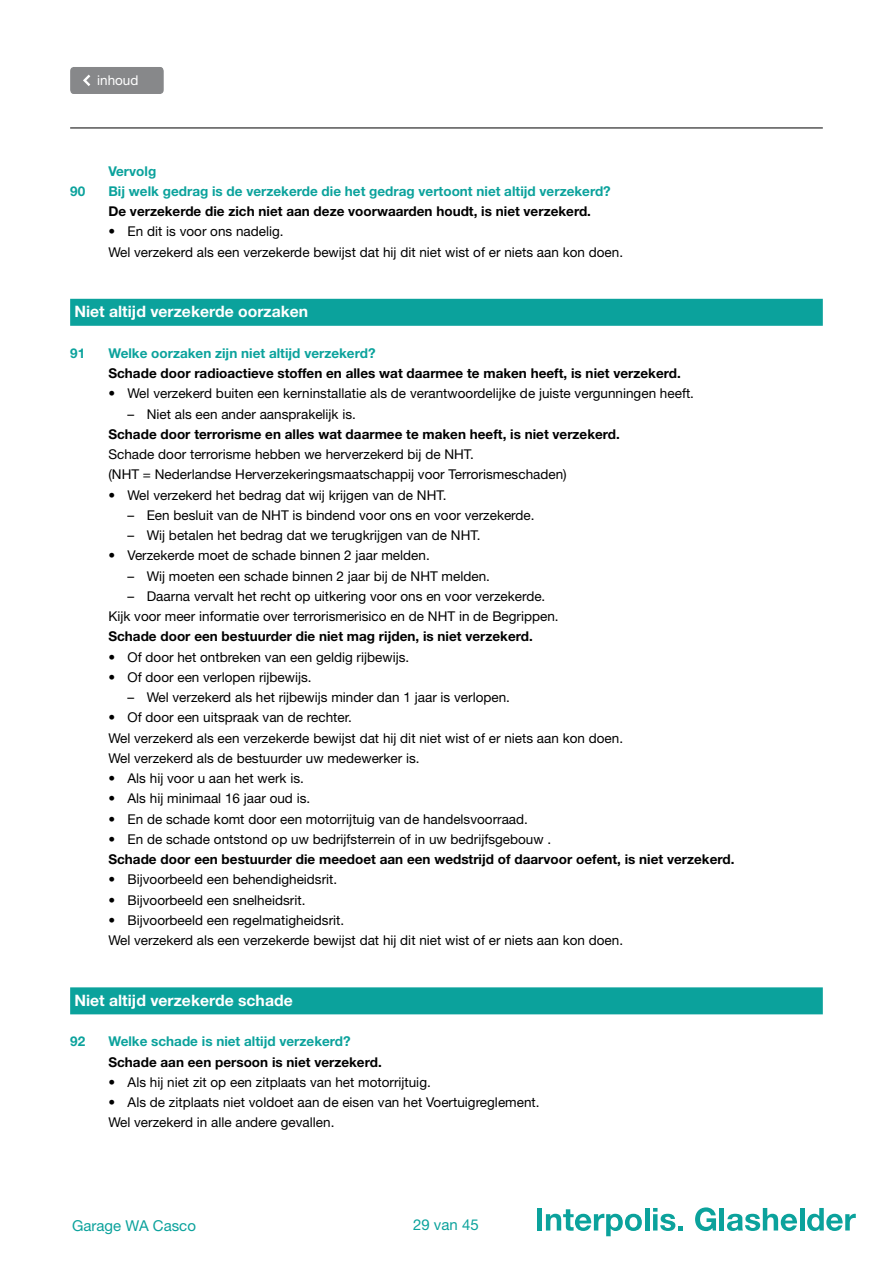
<style>
.page{position:relative;width:893px;height:1263px;background:#fff}
.page>*{position:absolute;margin:0;border:0;box-sizing:border-box;transform-origin:0 0}
.t1{font:700 15.75px "Helvetica Neue LT Std";color:#fff}
.t2{font:15px "Helvetica Neue LT Std";color:#0ba29c}
.t3{font:13.5px/20.2px "Helvetica Neue LT Std";color:#000}
.t4{font:700 13.5px "Helvetica Neue LT Std";color:#000}
.t5{font:700 13.5px "Helvetica Neue LT Std";color:#0ba29c}
.t6{font:13.5px "Helvetica Neue LT Std";color:#fff}
</style>
<div class="page">
<hr style="left:70px;top:128px;width:753px;height:1px;background:#000">
<div style="left:537px;top:1208px;width:5px;height:22px;background:#0ba29c"></div>
<svg style="left:546px;top:1209px;width:96px;height:27px"></svg>
<hr style="left:645px;top:1208px;width:4px;height:22px;background:#0ba29c">
<svg style="left:653px;top:1208px;width:30px;height:23px"></svg>
<svg style="left:695px;top:1207px;width:21px;height:24px"></svg>
<hr style="left:720px;top:1208px;width:4px;height:22px;background:#0ba29c">
<svg style="left:727px;top:1208px;width:70px;height:23px"></svg>
<hr style="left:800px;top:1208px;width:4px;height:22px;background:#0ba29c">
<svg style="left:807px;top:1208px;width:49px;height:23px"></svg>
<div style="left:70px;top:67px;width:94px;height:27px;background:#87888a"></div>
<div style="left:70px;top:299px;width:753px;height:27px;background:#0ba29c"></div>
<div style="left:70px;top:987px;width:753px;height:27px;background:#0ba29c"></div>
<p class="t6" style="left:97px;top:72px;width:43px">inhoud</p>
<p class="t5" style="left:108px;top:162px;width:49px">Vervolg</p>
<p class="t5" style="left:70px;top:183px;width:17px">90</p>
<p class="t5" style="left:108px;top:183px;width:504px">Bij welk gedrag is de verzekerde die het gedrag vertoont niet altijd verzekerd?</p>
<p class="t4" style="left:108px;top:203px;width:484px">De verzekerde die zich niet aan deze voorwaarden houdt, is niet verzekerd.</p>
<p class="t3" style="left:108px;top:221px;width:516px">• En dit is voor ons nadelig.<br>Wel verzekerd als een verzekerde bewijst dat hij dit niet wist of er niets aan kon doen.</p>
<p class="t1" style="left:74px;top:302px;width:235px">Niet altijd verzekerde oorzaken</p>
<p class="t5" style="left:70px;top:345px;width:17px">91</p>
<p class="t5" style="left:108px;top:345px;width:269px">Welke oorzaken zijn niet altijd verzekerd?</p>
<p class="t4" style="left:108px;top:365px;width:574px">Schade door radioactieve stoffen en alles wat daarmee te maken heeft, is niet verzekerd.</p>
<p class="t3" style="left:108px;top:383px;width:587px">• Wel verzekerd buiten een kerninstallatie als de verantwoordelijke de juiste vergunningen heeft.</p>
<p class="t3" style="left:128px;top:403px;width:230px">– Niet als een ander aansprakelijk is.</p>
<p class="t4" style="left:108px;top:426px;width:513px">Schade door terrorisme en alles wat daarmee te maken heeft, is niet verzekerd.</p>
<p class="t3" style="left:108px;top:444px;width:460px">Schade door terrorisme hebben we herverzekerd bij de NHT.<br>(NHT = Nederlandse Herverzekeringsmaatschappij voor Terrorismeschaden)</p>
<p class="t3" style="left:108px;top:484px;width:340px">• Wel verzekerd het bedrag dat wij krijgen van de NHT.</p>
<p class="t3" style="left:128px;top:505px;width:409px">– Een besluit van de NHT is bindend voor ons en voor verzekerde.</p>
<p class="t3" style="left:128px;top:525px;width:354px">– Wij betalen het bedrag dat we terugkrijgen van de NHT.</p>
<p class="t3" style="left:108px;top:545px;width:323px">• Verzekerde moet de schade binnen 2 jaar melden.</p>
<p class="t3" style="left:128px;top:565px;width:364px">– Wij moeten een schade binnen 2 jaar bij de NHT melden.</p>
<p class="t3" style="left:108px;top:586px;width:452px;text-align:center">– Daarna vervalt het recht op uitkering voor ons en voor verzekerde.<br>Kijk voor meer informatie over terrorismerisico en de NHT in de Begrippen.</p>
<p class="t4" style="left:108px;top:628px;width:426px">Schade door een bestuurder die niet mag rijden, is niet verzekerd.</p>
<p class="t3" style="left:108px;top:646px;width:302px">• Of door het ontbreken van een geldig rijbewijs.</p>
<p class="t3" style="left:108px;top:667px;width:205px">• Of door een verlopen rijbewijs.</p>
<p class="t3" style="left:128px;top:687px;width:384px">– Wel verzekerd als het rijbewijs minder dan 1 jaar is verlopen.</p>
<p class="t3" style="left:108px;top:707px;width:516px">• Of door een uitspraak van de rechter.<br>Wel verzekerd als een verzekerde bewijst dat hij dit niet wist of er niets aan kon doen.<br>Wel verzekerd als de bestuurder uw medewerker is.</p>
<p class="t3" style="left:108px;top:768px;width:197px">• Als hij voor u aan het werk is.</p>
<p class="t3" style="left:108px;top:788px;width:203px">• Als hij minimaal 16 jaar oud is.</p>
<p class="t3" style="left:108px;top:808px;width:421px">• En de schade komt door een motorrijtuig van de handelsvoorraad.</p>
<p class="t3" style="left:108px;top:829px;width:444px">• En de schade ontstond op uw bedrijfsterrein of in uw bedrijfsgebouw .</p>
<p class="t4" style="left:108px;top:851px;width:628px">Schade door een bestuurder die meedoet aan een wedstrijd of daarvoor oefent, is niet verzekerd.</p>
<p class="t3" style="left:108px;top:869px;width:230px">• Bijvoorbeeld een behendigheidsrit.</p>
<p class="t3" style="left:108px;top:889px;width:199px">• Bijvoorbeeld een snelheidsrit.</p>
<p class="t3" style="left:108px;top:910px;width:516px">• Bijvoorbeeld een regelmatigheidsrit.<br>Wel verzekerd als een verzekerde bewijst dat hij dit niet wist of er niets aan kon doen.</p>
<p class="t1" style="left:74px;top:990px;width:220px">Niet altijd verzekerde schade</p>
<p class="t5" style="left:70px;top:1033px;width:17px">92</p>
<p class="t5" style="left:108px;top:1033px;width:244px">Welke schade is niet altijd verzekerd?</p>
<p class="t4" style="left:108px;top:1053px;width:275px">Schade aan een persoon is niet verzekerd.</p>
<p class="t3" style="left:108px;top:1072px;width:324px">• Als hij niet zit op een zitplaats van het motorrijtuig.</p>
<p class="t3" style="left:108px;top:1092px;width:433px">• Als de zitplaats niet voldoet aan de eisen van het Voertuigreglement.<br>Wel verzekerd in alle andere gevallen.</p>
<p class="t2" style="left:72px;top:1216px;width:125px">Garage WA Casco</p>
<p class="t2" style="left:413px;top:1216px;width:67px">29 van 45</p>
</div>
